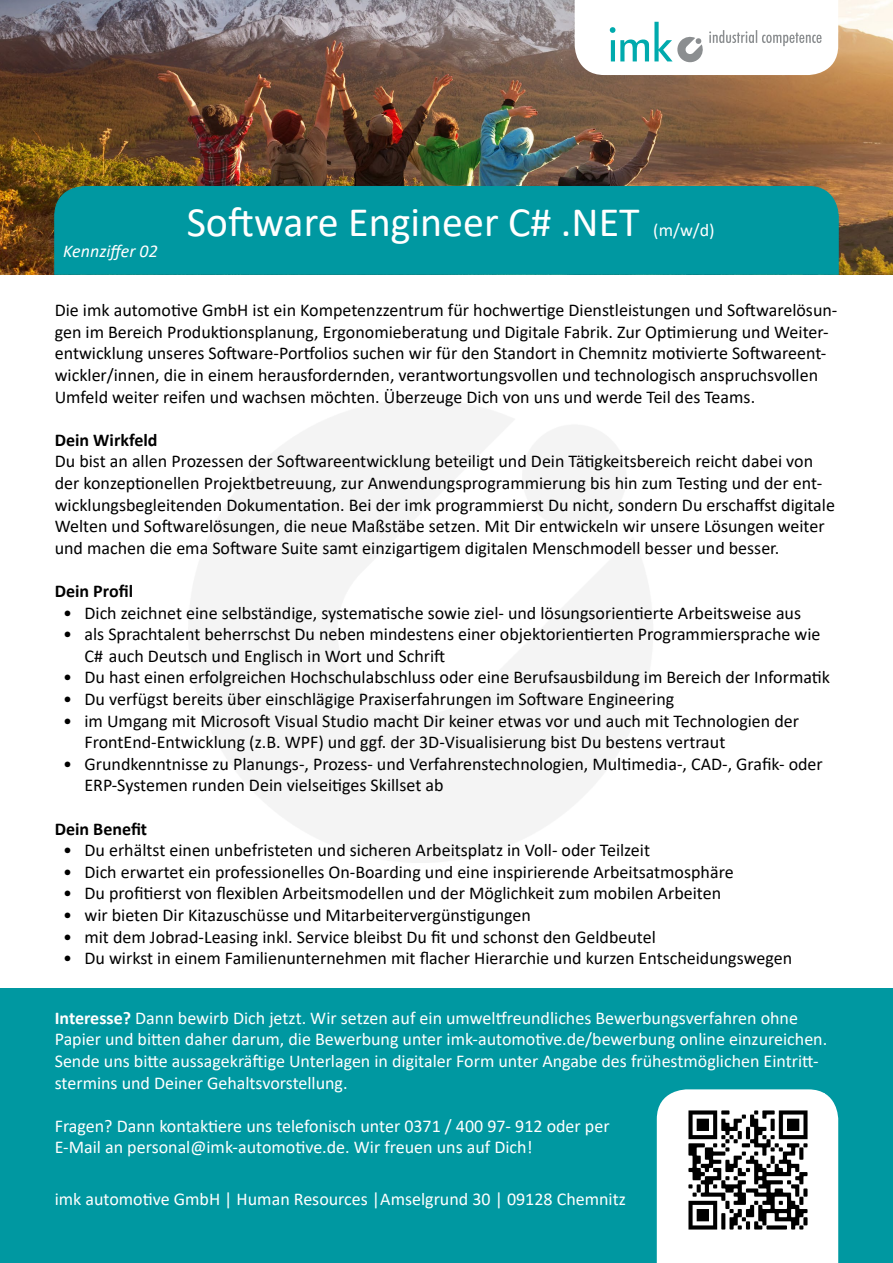
<style>
.page{position:relative;width:893px;height:1263px;background:#fff}
.page>*{position:absolute;margin:0;border:0;box-sizing:border-box;transform-origin:0 0}
.t1{font:42px "Calibri";color:#fff}
.t2{font:18px/21.6px "Calibri";color:#000}
.t3{font:18px/21.6px "Calibri";color:#fff}
.t4{font:700 18px "Calibri";color:#000}
.t5{font:italic 18px "Calibri";color:#fff}
.s1{font-weight:700}
</style>
<div class="page">
<div style="left:0;top:988px;width:893px;height:275px;background:#0098a1"></div>
<div style="left:657px;top:1089px;width:181px;height:174px;background:#fff"></div>
<img style="left:672px;top:1093px;width:153px;height:153px">
<img style="left:0;top:0;width:893px;height:274px">
<div style="left:54px;top:186px;width:785px;height:89px;background:#0098a1"></div>
<svg style="left:575px;top:0;width:263px;height:75px"></svg>
<p class="t5" style="left:63px;top:239px;width:96px">Kennziffer 02</p>
<h1 class="t1" style="left:187px;top:193px;width:454px">Software Engineer C# .NET</h1>
<p class="t3" style="left:653px;top:218px;width:63px">(m/w/d)</p>
<p class="t2" style="left:55px;top:299px;width:784px">Die imk automotive GmbH ist ein Kompetenzzentrum für hochwertige Dienstleistungen und Softwarelösun&shy;gen im Bereich Produktionsplanung, Ergonomieberatung und Digitale Fabrik. Zur Optimierung und Weiter&shy;entwicklung unseres Software-Portfolios suchen wir für den Standort in Chemnitz motivierte Softwareent&shy;wickler/innen, die in einem herausfordernden, verantwortungsvollen und technologisch anspruchsvollen Umfeld weiter reifen und wachsen möchten. Überzeuge Dich von uns und werde Teil des Teams.</p>
<p class="t4" style="left:55px;top:427px;width:104px">Dein Wirkfeld</p>
<p class="t2" style="left:55px;top:450px;width:782px">Du bist an allen Prozessen der Softwareentwicklung beteiligt und Dein Tätigkeitsbereich reicht dabei von der konzeptionellen Projektbetreuung, zur Anwendungsprogrammierung bis hin zum Testing und der ent&shy;wicklungsbegleitenden Dokumentation. Bei der imk programmierst Du nicht, sondern Du erschaffst digitale Welten und Softwarelösungen, die neue Maßstäbe setzen. Mit Dir entwickeln wir unsere Lösungen weiter und machen die ema Software Suite samt einzigartigem digitalen Menschmodell besser und besser.</p>
<p class="t4" style="left:55px;top:578px;width:80px">Dein Profil</p>
<p class="t2" style="left:63px;top:601px;width:739px">• Dich zeichnet eine selbständige, systematische sowie ziel- und lösungsorientierte Arbeitsweise aus</p>
<p class="t2" style="left:85px;top:623px;width:737px;text-indent:-21px">• als Sprachtalent beherrschst Du neben mindestens einer objektorientierten Programmiersprache wie<br>C# auch Deutsch und Englisch in Wort und Schrift</p>
<p class="t2" style="left:63px;top:666px;width:768px">• Du hast einen erfolgreichen Hochschulabschluss oder eine Berufsausbildung im Bereich der Informatik</p>
<p class="t2" style="left:63px;top:688px;width:613px">• Du verfügst bereits über einschlägige Praxiserfahrungen im Software Engineering</p>
<p class="t2" style="left:84px;top:709px;width:716px;text-indent:-21px">• im Umgang mit Microsoft Visual Studio macht Dir keiner etwas vor und auch mit Technologien der<br>FrontEnd-Entwicklung (z.B. WPF) und ggf. der 3D-Visualisierung bist Du bestens vertraut</p>
<p class="t2" style="left:84px;top:752px;width:740px;text-indent:-21px">• Grundkenntnisse zu Planungs-, Prozess- und Verfahrenstechnologien, Multimedia-, CAD-, Grafik- oder<br>ERP-Systemen runden Dein vielseitiges Skillset ab</p>
<p class="t4" style="left:55px;top:816px;width:94px">Dein Benefit</p>
<p class="t2" style="left:63px;top:839px;width:588px">• Du erhältst einen unbefristeten und sicheren Arbeitsplatz in Voll- oder Teilzeit</p>
<p class="t2" style="left:63px;top:860px;width:672px">• Dich erwartet ein professionelles On-Boarding und eine inspirierende Arbeitsatmosphäre</p>
<p class="t2" style="left:63px;top:882px;width:659px">• Du profitierst von flexiblen Arbeitsmodellen und der Möglichkeit zum mobilen Arbeiten</p>
<p class="t2" style="left:63px;top:904px;width:469px">• wir bieten Dir Kitazuschüsse und Mitarbeitervergünstigungen</p>
<p class="t2" style="left:63px;top:925px;width:594px">• mit dem Jobrad-Leasing inkl. Service bleibst Du fit und schonst den Geldbeutel</p>
<p class="t2" style="left:63px;top:947px;width:730px">• Du wirkst in einem Familienunternehmen mit flacher Hierarchie und kurzen Entscheidungswegen</p>
<p class="t3" style="left:55px;top:1007px;width:774px"><span class="s1">Interesse?</span> Dann bewirb Dich jetzt. Wir setzen auf ein umweltfreundliches Bewerbungsverfahren ohne Papier und bitten daher darum, die Bewerbung unter imk-automotive.de/bewerbung online einzureichen.<br>Sende uns bitte aussagekräftige Unterlagen in digitaler Form unter Angabe des frühestmöglichen Eintritt&shy;stermins und Deiner Gehaltsvorstellung.</p>
<p class="t3" style="left:55px;top:1115px;width:556px">Fragen? Dann kontaktiere uns telefonisch unter 0371 / 400 97- 912 oder per<br>E-Mail an personal@imk-automotive.de. Wir freuen uns auf Dich!</p>
<p class="t3" style="left:55px;top:1188px;width:573px">imk automotive GmbH | Human Resources |Amselgrund 30 | 09128 Chemnitz</p>
</div>
